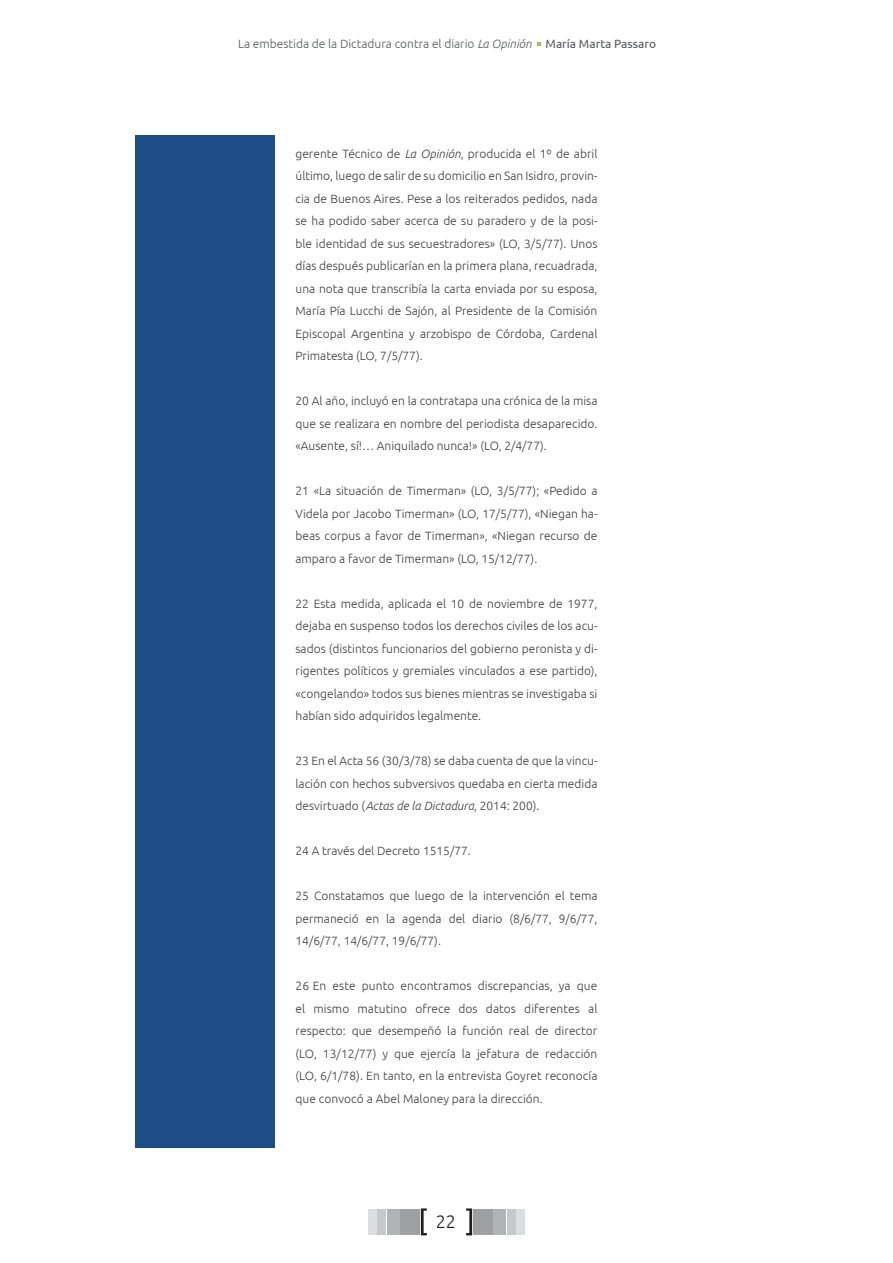
<style>
.page{position:relative;width:893px;height:1263px;background:#fff}
.page>*{position:absolute;margin:0;border:0;box-sizing:border-box;transform-origin:0 0}
.t1{font:300 18px "Ubuntu";color:#231f20}
.notas{font:300 12px/22.5px "Ubuntu";color:#3e3e3f;text-align:justify}
.t2{font:300 12px "Ubuntu";color:#57585a}
.s1{font-style:italic}
.s2{font-weight:400}
</style>
<div class="page">
<svg style="left:537px;top:42px;width:4px;height:4px"></svg>
<div style="left:369px;top:1209px;width:8px;height:25px;background:#dcdddf"></div>
<div style="left:516px;top:1209px;width:8px;height:25px;background:#dcdddf"></div>
<div style="left:378px;top:1209px;width:8px;height:25px;background:#c7c8ca"></div>
<div style="left:507px;top:1209px;width:8px;height:25px;background:#c7c8ca"></div>
<div style="left:387px;top:1209px;width:13px;height:25px;background:#b2b3b7"></div>
<div style="left:493px;top:1209px;width:13px;height:25px;background:#b2b3b7"></div>
<div style="left:400px;top:1209px;width:20px;height:25px;background:#9d9fa2"></div>
<div style="left:473px;top:1209px;width:20px;height:25px;background:#9d9fa2"></div>
<svg style="left:421px;top:1208px;width:6px;height:27px"></svg>
<svg style="left:466px;top:1208px;width:6px;height:27px"></svg>
<div style="left:135px;top:135px;width:140px;height:1012px;background:#1e4c88"></div>
<p class="t2" style="left:238px;top:36px;width:420px">La embestida de la Dictadura contra el diario <span class="s1">La Opinión</span> <span class="s2">María Marta Passaro</span></p>
<p class="notas" style="left:296px;top:142px;width:303px">gerente Técnico de <span class="s1">La Opinión</span>, producida el 1º de abril último, luego de salir de su domicilio en San Isidro, provin&shy;cia de Buenos Aires. Pese a los reiterados pedidos, nada se ha podido saber acerca de su paradero y de la posi&shy;ble identidad de sus secuestradores» (LO, 3/5/77). Unos días después publicarían en la primera plana, recuadrada, una nota que transcribía la carta enviada por su esposa, María Pía Lucchi de Sajón, al Presidente de la Comisión Episcopal Argentina y arzobispo de Córdoba, Cardenal Primatesta (LO, 7/5/77).</p>
<p class="notas" style="left:296px;top:389px;width:303px">20 Al año, incluyó en la contratapa una crónica de la misa que se realizara en nombre del periodista desaparecido. «Ausente, sí!… Aniquilado nunca!» (LO, 2/4/77).</p>
<p class="notas" style="left:296px;top:479px;width:303px">21 «La situación de Timerman» (LO, 3/5/77); «Pedido a Videla por Jacobo Timerman» (LO, 17/5/77), «Niegan ha&shy;beas corpus a favor de Timerman», «Niegan recurso de amparo a favor de Timerman» (LO, 15/12/77).</p>
<p class="notas" style="left:296px;top:592px;width:303px">22 Esta medida, aplicada el 10 de noviembre de 1977, dejaba en suspenso todos los derechos civiles de los acu&shy;sados (distintos funcionarios del gobierno peronista y di&shy;rigentes políticos y gremiales vinculados a ese partido), «congelando» todos sus bienes mientras se investigaba si habían sido adquiridos legalmente.</p>
<p class="notas" style="left:296px;top:749px;width:303px">23 En el Acta 56 (30/3/78) se daba cuenta de que la vincu&shy;lación con hechos subversivos quedaba en cierta medida desvirtuado (<span class="s1">Actas de la Dictadura</span>, 2014: 200).</p>
<p class="notas" style="left:296px;top:839px;width:177px">24 A través del Decreto 1515/77.</p>
<p class="notas" style="left:296px;top:884px;width:303px">25 Constatamos que luego de la intervención el tema permaneció en la agenda del diario (8/6/77, 9/6/77, 14/6/77, 14/6/77, 19/6/77).</p>
<p class="notas" style="left:296px;top:974px;width:303px">26 En este punto encontramos discrepancias, ya que el mismo matutino ofrece dos datos diferentes al respecto: que desempeñó la función real de director (LO, 13/12/77) y que ejercía la jefatura de redacción (LO, 6/1/78). En tanto, en la entrevista Goyret reconocía que convocó a Abel Maloney para la dirección.</p>
<h1 class="t1" style="left:436px;top:1211px;width:22px">22</h1>
</div>
